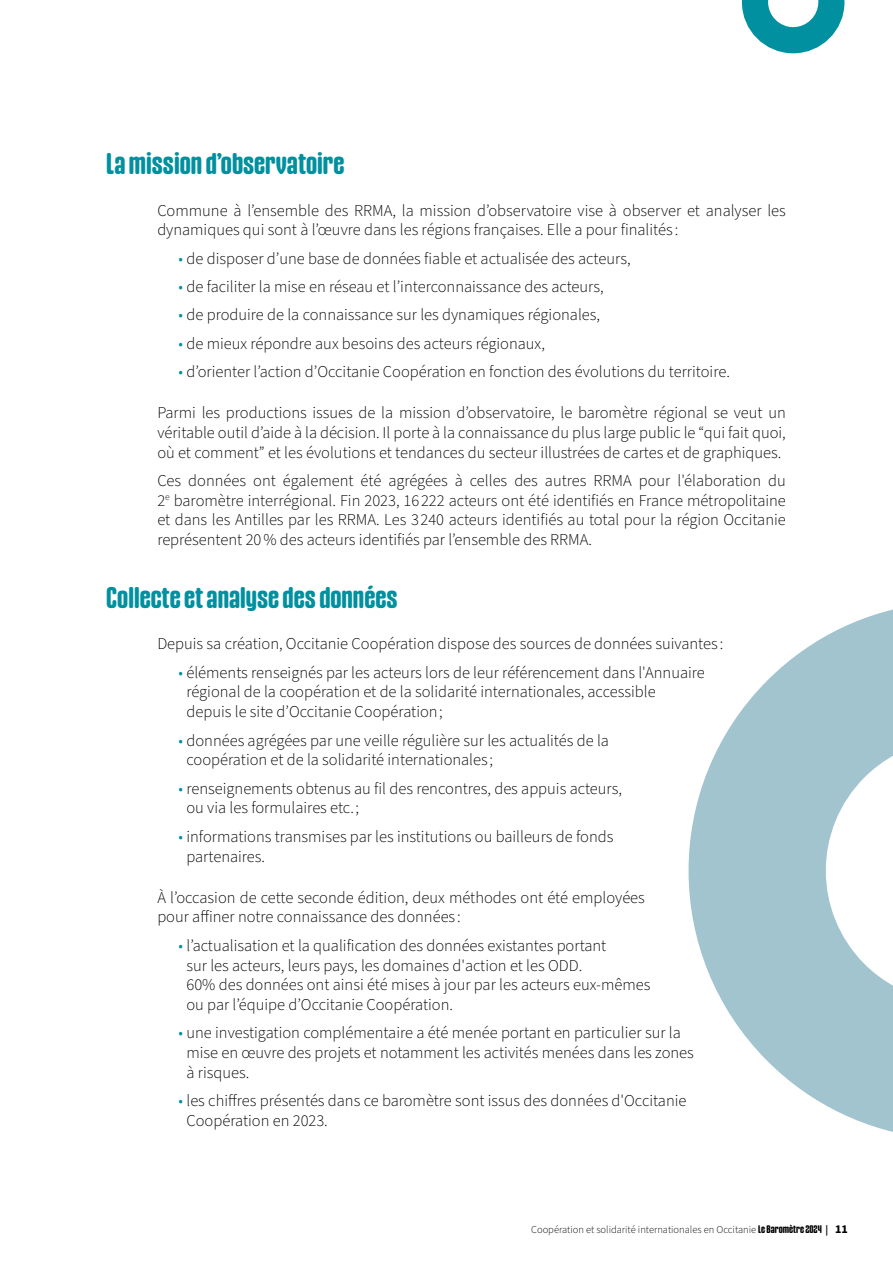
<style>
.page{position:relative;width:893px;height:1263px;background:#fff}
.page>*{position:absolute;margin:0;border:0;box-sizing:border-box;transform-origin:0 0}
.t1{font:700 28.5px "Gothiks Round";color:#00909f}
.t2{font:300 16.5px/19.8px "Source Sans Pro";color:#000}
.t3{font:300 10.5px "Source Sans Pro";color:#000}
.s1{color:#00909f}
.s2{font-family:"Gothiks Round";font-weight:700}
.s3{font-weight:700;font-style:italic}
.s4{font-weight:700;font-size:12px}
</style>
<div class="page">
<svg style="left:688px;top:609px;width:205px;height:523px;fill:#a2c4ce"></svg>
<svg style="left:742px;top:0;width:102px;height:53px"></svg>
<h1 class="t1" style="left:106px;top:147px;width:240px">La mission d’observatoire</h1>
<p class="t2" style="left:157px;top:201px;width:630px">Commune à l’ensemble des RRMA, la mission d’observatoire vise à observer et analyser les dynamiques qui sont à l’œuvre dans les régions françaises. Elle a pour finalités :</p>
<p class="t2" style="left:179px;top:249px;width:453px"><span class="s1">•</span> de disposer d’une base de données fiable et actualisée des acteurs,</p>
<p class="t2" style="left:179px;top:277px;width:427px"><span class="s1">•</span> de faciliter la mise en réseau et l’interconnaissance des acteurs,</p>
<p class="t2" style="left:179px;top:305px;width:423px"><span class="s1">•</span> de produire de la connaissance sur les dynamiques régionales,</p>
<p class="t2" style="left:179px;top:334px;width:368px"><span class="s1">•</span> de mieux répondre aux besoins des acteurs régionaux,</p>
<p class="t2" style="left:179px;top:362px;width:553px"><span class="s1">•</span> d’orienter l’action d’Occitanie Coopération en fonction des évolutions du territoire.</p>
<p class="t2" style="left:157px;top:403px;width:630px;text-align:justify">Parmi les productions issues de la mission d’observatoire, le baromètre régional se veut un véritable outil d’aide à la décision. Il porte à la connaissance du plus large public le “qui fait quoi, où et comment” et les évolutions et tendances du secteur illustrées de cartes et de graphiques.</p>
<p class="t2" style="left:157px;top:471px;width:630px;text-align:justify">Ces données ont également été agrégées à celles des autres RRMA pour l'élaboration du 2<sup>e</sup> baromètre interrégional. Fin 2023, 16 222 acteurs ont été identifiés en France métropolitaine et dans les Antilles par les RRMA. Les 3 240 acteurs identifiés au total pour la région Occitanie représentent 20 % des acteurs identifiés par l’ensemble des RRMA.</p>
<h1 class="t1" style="left:106px;top:580px;width:293px">Collecte et analyse des données</h1>
<p class="t2" style="left:157px;top:634px;width:567px">Depuis sa création, Occitanie Coopération dispose des sources de données suivantes :</p>
<p class="t2" style="left:186px;top:663px;width:520px;text-indent:-8px"><span class="s1">•</span> éléments renseignés par les acteurs lors de leur référencement dans l'Annuaire régional de la coopération et de la solidarité internationales, accessible<br>depuis le site d’Occitanie Coopération ;</p>
<p class="t2" style="left:186px;top:731px;width:424px;text-indent:-8px"><span class="s1">•</span> données agrégées par une veille régulière sur les actualités de la coopération et de la solidarité internationales ;</p>
<p class="t2" style="left:186px;top:779px;width:437px;text-indent:-8px"><span class="s1">•</span> renseignements obtenus au fil des rencontres, des appuis acteurs, ou via les formulaires etc. ;</p>
<p class="t2" style="left:186px;top:827px;width:428px;text-indent:-8px"><span class="s1">•</span> informations transmises par les institutions ou bailleurs de fonds partenaires.</p>
<p class="t2" style="left:157px;top:888px;width:489px">À l’occasion de cette seconde édition, deux méthodes ont été employées pour affiner notre connaissance des données :</p>
<p class="t2" style="left:186px;top:936px;width:465px;text-indent:-8px"><span class="s1">•</span> l’actualisation et la qualification des données existantes portant<br>sur les acteurs, leurs pays, les domaines d'action et les ODD.<br>60% des données ont ainsi été mises à jour par les acteurs eux-mêmes ou par l’équipe d’Occitanie Coopération.</p>
<p class="t2" style="left:186px;top:1023px;width:509px;text-indent:-8px"><span class="s1">•</span> une investigation complémentaire a été menée portant en particulier sur la mise en œuvre des projets et notamment les activités menées dans les zones à risques.</p>
<p class="t2" style="left:186px;top:1091px;width:501px;text-indent:-8px"><span class="s1">•</span> les chiffres présentés dans ce baromètre sont issus des données d'Occitanie<br>Coopération en 2023.</p>
<p class="t3" style="left:531px;top:1223px;width:318px">Coopération et solidarité internationales en Occitanie <span class="s2">Le Baromètre 2024</span> <span class="s3">|</span> <span class="s4">11</span></p>
</div>
